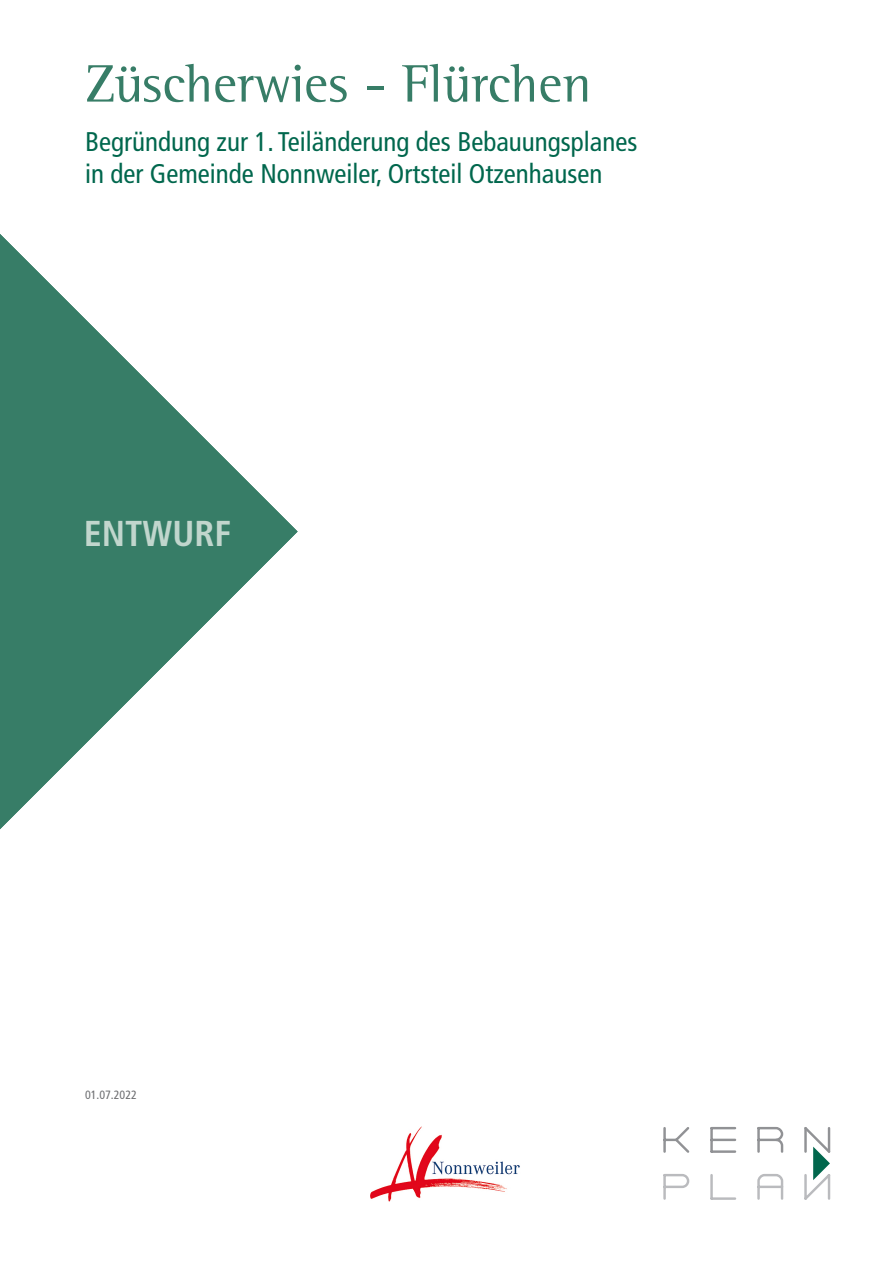
<style>
.page{position:relative;width:893px;height:1263px;background:#fff}
.page>*{position:absolute;margin:0;border:0;box-sizing:border-box;transform-origin:0 0}
.Projekttitel_heller{font:54px "Rotis Semi Serif Std";color:#377d67}
.Headline_Dreieck{font:700 condensed 36px "Frutiger LT Pro";color:#c1d6cd}
.Projekttitel_heller-2{font:condensed 27px/32.4px "Frutiger LT Pro";color:#01674d}
.Datum{font:condensed 12px "Frutiger LT Pro";color:#6c6d70}
</style>
<div class="page">
<svg style="left:663px;top:1127px;width:74px;height:26px"></svg>
<hr style="left:710px;top:1175px;width:3px;height:23px;background:#babbbe">
<hr style="left:712px;top:1197px;width:23px;height:2px;background:#babbbe">
<svg style="left:663px;top:1174px;width:27px;height:25px"></svg>
<svg style="left:757px;top:1127px;width:27px;height:26px"></svg>
<svg style="left:757px;top:1174px;width:27px;height:25px"></svg>
<svg style="left:804px;top:1127px;width:26px;height:72px"></svg>
<svg style="left:0;top:234px;width:298px;height:595px"></svg>
<img style="left:371px;top:1126px;width:149px;height:75px">
<p class="Projekttitel_heller" style="left:85px;top:52px;width:508px">Züscherwies - Flürchen</p>
<p class="Projekttitel_heller-2" style="left:85px;top:126px;width:554px">Begründung zur 1. Teiländerung des Bebauungsplanes in der Gemeinde Nonnweiler, Ortsteil Otzenhausen</p>
<p class="Headline_Dreieck" style="left:84px;top:512px;width:149px">ENTWURF</p>
<p class="Datum" style="left:85px;top:1087px;width:53px">01.07.2022</p>
</div>
